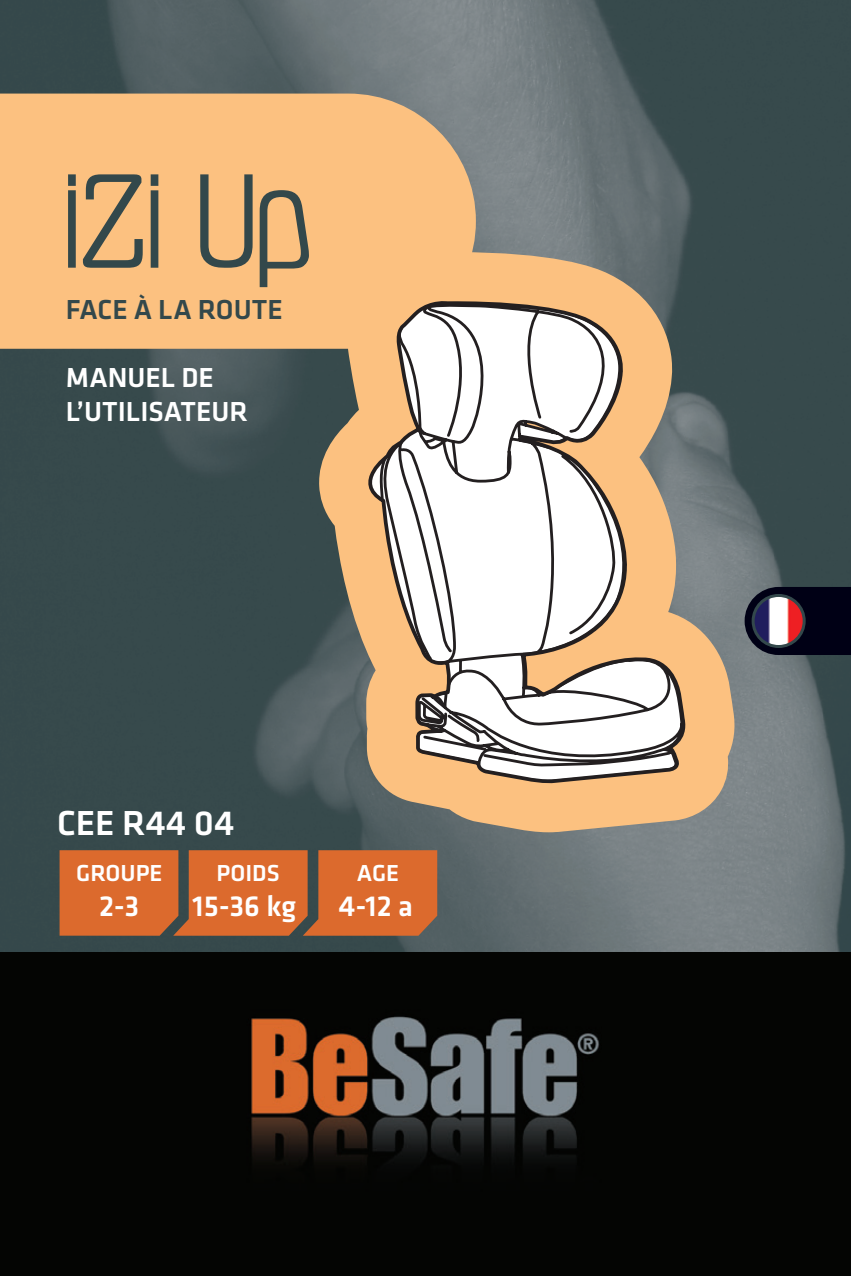
<style>
.page{position:relative;width:851px;height:1276px;background:#fff}
.page>*{position:absolute;margin:0;border:0;box-sizing:border-box;transform-origin:0 0}
.t1{font:500 36px "Klavika";color:#fff}
.t2{font:500 30px "Klavika";color:#fff}
.t3{font:500 28.5px/34.2px "Klavika";color:#fff}
.t4{font:500 28.5px "Klavika";color:#33484b}
.t5{font:500 24px "Klavika";color:#fff}
</style>
<div class="page">
<img style="left:0;top:0;width:850px;height:952px">
<div style="left:0;top:94px;width:476px;height:255px;background:#fcc180"></div>
<svg style="left:60px;top:850px;width:304px;height:85px;background:#cf672f"></svg>
<img style="left:0;top:952px;width:850px;height:324px">
<div style="left:68px;top:174px;width:8px;height:12px;background:#33484b"></div>
<div style="left:68px;top:190px;width:8px;height:78px;background:#33484b"></div>
<svg style="left:83px;top:174px;width:60px;height:94px;background:#b7976d"></svg>
<div style="left:151px;top:174px;width:7px;height:12px;background:#33484b"></div>
<div style="left:151px;top:190px;width:7px;height:78px;background:#33484b"></div>
<svg style="left:259px;top:190px;width:50px;height:97px;background:#b6976d"></svg>
<svg style="left:200px;top:174px;width:52px;height:94px;background:#b7976d"></svg>
<svg style="left:364px;top:832px;width:323px;height:136px;background:#6b635d"></svg>
<svg style="left:317px;top:252px;width:419px;height:580px;background:#a18e72"></svg>
<svg style="left:351px;top:301px;width:336px;height:483px"></svg>
<svg style="left:744px;top:587px;width:106px;height:68px;background:#0e0f22"></svg>
<img style="left:753px;top:596px;width:51px;height:50px">
<div style="left:751px;top:594px;width:54px;height:54px;border:3px solid #33484b;border-radius:50%"></div>
<p class="t4" style="left:66px;top:294px;width:218px">FACE À LA ROUTE</p>
<p class="t3" style="left:66px;top:361px;width:183px">MANUEL DE<br>L’UTILISATEUR</p>
<p class="t1" style="left:57px;top:803px;width:179px">CEE R44 04</p>
<p class="t5" style="left:76px;top:860px;width:88px">GROUPE</p>
<p class="t5" style="left:216px;top:860px;width:65px">POIDS</p>
<p class="t5" style="left:357px;top:860px;width:44px">AGE</p>
<p class="t2" style="left:99px;top:889px;width:42px">2-3</p>
<p class="t2" style="left:192px;top:889px;width:106px">15-36 kg</p>
<p class="t2" style="left:338px;top:889px;width:76px">4-12 a</p>
</div>
